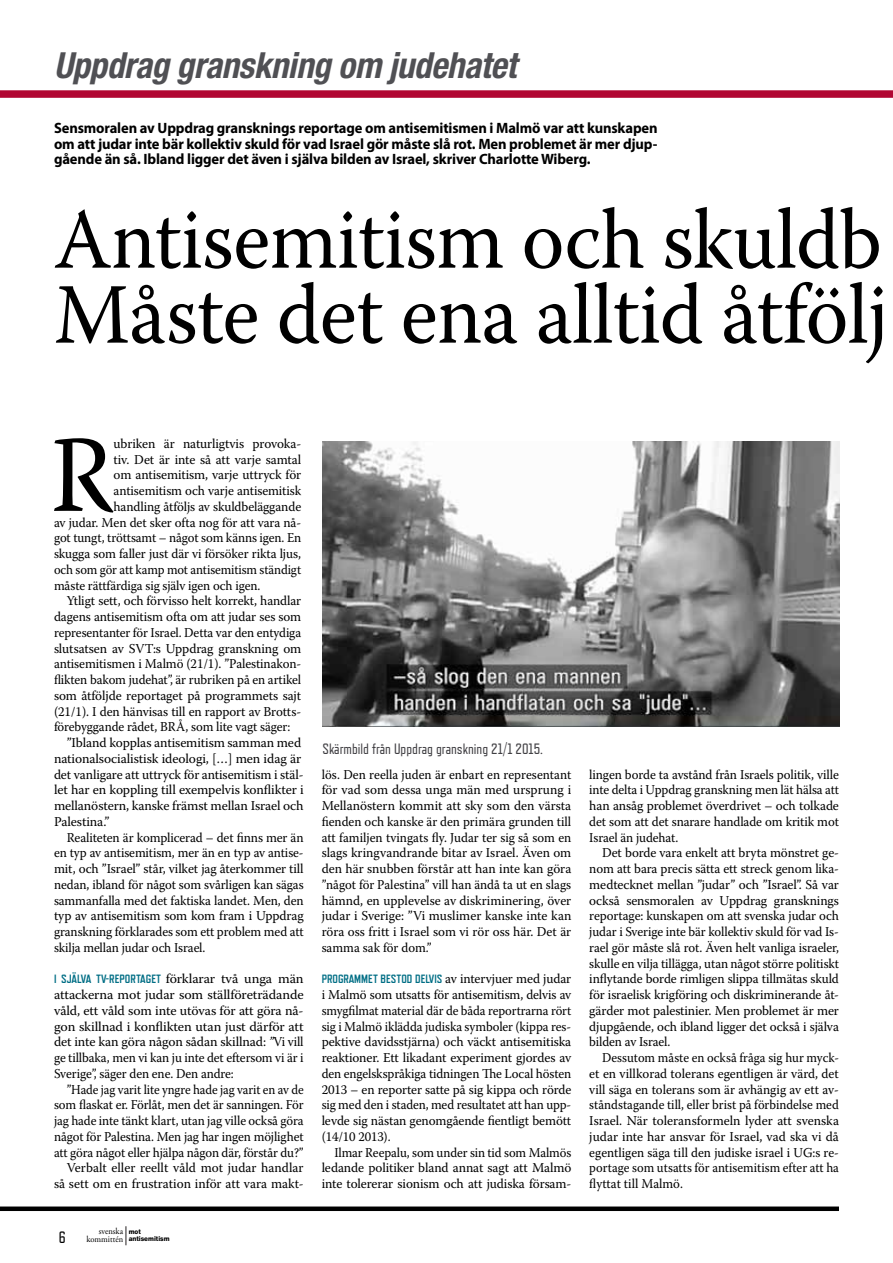
<style>
.page{position:relative;width:893px;height:1263px;background:#fff}
.page>*{position:absolute;margin:0;border:0;box-sizing:border-box;transform-origin:0 0}
.t1{font:109.05px "Warnock Pro";color:#000;scale:.95 1}
.t2{font:85.5px/75px "Warnock Pro";letter-spacing:-.01em;color:#000;scale:.95 1}
.t3{font:italic 700 condensed 36px "Helvetica Neue LT Std";letter-spacing:-.01em;color:#505054}
.t4{font:16.5px "Refrigerator Deluxe";color:#000}
.t5{font:700 15px/15.8px "Myriad Pro";letter-spacing:-.01em;color:#000;text-align:justify}
.t6{font:15px "Refrigerator Deluxe";color:#403f43}
.t7{font:13.5px/15.8px "Warnock Pro";letter-spacing:-.01em;color:#000;text-align:justify}
.t8{font:13.5px/15.8px "Warnock Pro";letter-spacing:-.01em;color:#000;text-align:justify;scale:.96 1}
.t9{font:13.5px/15.8px "Warnock Pro";letter-spacing:-.01em;color:#000;text-align:justify;scale:.95 1}
.t10{font:13.5px/15.8px "Warnock Pro";letter-spacing:-.01em;color:#000;text-align:justify;scale:.93 1}
.t11{font:13.5px/15.8px "Warnock Pro";letter-spacing:-.01em;color:#000;text-align:right;scale:.92 1}
.t12{font:13.5px/15.8px "Warnock Pro";letter-spacing:-.01em;color:#000;text-align:justify;scale:.94 1}
.t13{font:700 12px "Refrigerator Deluxe";color:#006e85}
.t14{font:9px/7.8px "Adobe Garamond Pro";color:#000;text-align:right;scale:.94 1}
.t15{font:800 6.75px "Helvetica Neue LT Std";color:#000;scale:.94 1}
.s1{font-family:"Warnock Pro";font-weight:400;font-size:13.5px;color:#000}
.s2{font-style:italic}
</style>
<div class="page">
<svg style="left:125px;top:1226px;width:1px;height:19px"></svg>
<div style="left:0;top:1206px;width:839px;height:5px;background:#000"></div>
<div style="left:0;top:90px;width:893px;height:8px;background:#b10632"></div>
<img style="left:322px;top:441px;width:518px;height:285px">
<h3 class="t3" style="left:54px;top:43px;width:464px">Uppdrag granskning om judehatet</h3>
<p class="t5" style="left:54px;top:120px;width:605px">Sensmoralen av Uppdrag gransknings reportage om antisemitismen i Malmö var att kunskapen om att judar inte bär kollektiv skuld för vad Israel gör måste slå rot. Men problemet är mer djup&shy;gående än så. Ibland ligger det även i själva bilden av Israel, skriver Charlotte Wiberg.</p>
<h2 class="t2" style="left:54px;top:201px;width:880px">Antisemitism och skuldb<br>Måste det ena alltid åtfölj</h2>
<h1 class="t1" style="left:50px;top:409px;width:69px">R</h1>
<p class="t7" style="left:114px;top:435px;width:189px">ubriken är naturligtvis provoka-</p>
<p class="t7" style="left:114px;top:451px;width:189px">tiv. Det är inte så att varje samtal</p>
<p class="t7" style="left:114px;top:467px;width:189px">om antisemitism, varje uttryck för</p>
<p class="t8" style="left:114px;top:482px;width:197px">antisemitism och varje antisemitisk</p>
<p class="t8" style="left:114px;top:498px;width:197px">handling åtföljs av skuldbeläggande</p>
<p class="t8" style="left:54px;top:514px;width:259px">av judar. Men det sker ofta nog för att vara nå-</p>
<p class="t9" style="left:54px;top:530px;width:262px">got tungt, tröttsamt – något som känns igen. En</p>
<p class="t8" style="left:54px;top:545px;width:259px">skugga som faller just där vi försöker rikta ljus,</p>
<p class="t10" style="left:54px;top:561px;width:267px">och som gör att kamp mot antisemitism ständigt</p>
<p class="t9" style="left:54px;top:577px;width:219px">måste rättfärdiga sig själv igen och igen.</p>
<p class="t8" style="left:67px;top:593px;width:246px">Ytligt sett, och förvisso helt korrekt, handlar</p>
<p class="t7" style="left:54px;top:608px;width:249px">dagens antisemitism ofta om att judar ses som</p>
<p class="t9" style="left:54px;top:624px;width:262px">representanter för Israel. Detta var den entydiga</p>
<p class="t7" style="left:54px;top:640px;width:249px">slutsatsen av SVT:s Uppdrag granskning om</p>
<p class="t8" style="left:54px;top:656px;width:259px">antisemitismen i Malmö (21/1). ”Palestinakon-</p>
<p class="t9" style="left:54px;top:671px;width:262px">flikten bakom judehat”, är rubriken på en artikel</p>
<p class="t7" style="left:54px;top:687px;width:249px">som åtföljde reportaget på programmets sajt</p>
<p class="t7" style="left:54px;top:703px;width:249px">(21/1). I den hänvisas till en rapport av Brotts-</p>
<p class="t9" style="left:54px;top:719px;width:250px">förebyggande rådet, BRÅ, som lite vagt säger:</p>
<p class="t7" style="left:67px;top:734px;width:236px">”Ibland kopplas antisemitism samman med</p>
<p class="t7" style="left:54px;top:750px;width:249px">nationalsocialistisk ideologi, […] men idag är</p>
<p class="t7" style="left:54px;top:766px;width:251px">det vanligare att uttryck för antisemitism i stäl-</p>
<p class="t7" style="left:54px;top:782px;width:251px">let har en koppling till exempelvis konflikter i</p>
<p class="t7" style="left:54px;top:797px;width:251px">mellanöstern, kanske främst mellan Israel och</p>
<p class="t7" style="left:54px;top:813px;width:57px">Palestina.”</p>
<p class="t8" style="left:67px;top:829px;width:248px">Realiteten är komplicerad – det finns mer än</p>
<p class="t9" style="left:54px;top:845px;width:264px">en typ av antisemitism, mer än en typ av antise-</p>
<p class="t7" style="left:54px;top:860px;width:251px">mit, och ”Israel” står, vilket jag återkommer till</p>
<p class="t9" style="left:54px;top:876px;width:264px">nedan, ibland för något som svårligen kan sägas</p>
<p class="t8" style="left:54px;top:892px;width:262px">sammanfalla med det faktiska landet. Men, den</p>
<p class="t7" style="left:54px;top:908px;width:251px">typ av antisemitism som kom fram i Uppdrag</p>
<p class="t9" style="left:54px;top:923px;width:264px">granskning förklarades som ett problem med att</p>
<p class="t9" style="left:54px;top:939px;width:161px">skilja mellan judar och Israel.</p>
<p class="t13" style="left:54px;top:972px;width:251px">I SJÄLVA TV-REPORTAGET <span class="s1">förklarar två unga män</span></p>
<p class="t7" style="left:54px;top:986px;width:251px">attackerna mot judar som ställföreträdande våld, ett våld som inte utövas för att göra nå&shy;gon skillnad i konflikten utan just därför att det inte kan göra någon sådan skillnad: <span class="s2">”</span>Vi vill ge tillbaka, men vi kan ju inte det eftersom vi är i Sverige”, säger den ene. Den andre:</p>
<p class="t11" style="left:54px;top:1081px;width:273px">”Hade jag varit lite yngre hade jag varit en av de som flaskat er. Förlåt, men det är sanningen. För jag hade inte tänkt klart, utan jag ville också göra något för Palestina. Men jag har ingen möjlighet att göra något eller hjälpa någon där, förstår du?” Verbalt eller reellt våld mot judar handlar så sett om en frustration inför att vara makt-</p>
<p class="t14" style="left:86px;top:1227px;width:41px">svenska kommittén</p>
<p class="t15" style="left:129px;top:1227px;width:15px">mot</p>
<p class="t4" style="left:59px;top:1228px;width:8px">6</p>
<p class="t15" style="left:129px;top:1235px;width:45px">antisemitism</p>
<p class="t6" style="left:322px;top:740px;width:222px">Skärmbild från Uppdrag granskning 21/1 2015.</p>
<p class="t9" style="left:322px;top:766px;width:264px">lös. Den reella juden är enbart en representant för vad som dessa unga män med ursprung i Mellanöstern kommit att sky som den värsta fienden och kanske är den primära grunden till att familjen tvingats fly. Judar ter sig så som en slags kringvandrande bitar av Israel. Även om den här snubben förstår att han inte kan göra ”något för Palestina” vill han ändå ta ut en slags hämnd, en upplevelse av diskriminering, över judar i Sverige: ”Vi muslimer kanske inte kan röra oss fritt i Israel som vi rör oss här. Det är samma sak för dom.”</p>
<p class="t13" style="left:322px;top:972px;width:251px">PROGRAMMET BESTOD DELVIS <span class="s1">av intervjuer med judar</span></p>
<p class="t8" style="left:322px;top:986px;width:262px">i Malmö som utsatts för antisemitism, delvis av smygfilmat material där de båda reportrarna rört sig i Malmö iklädda judiska symboler (kippa res&shy;pektive davidsstjärna) och väckt antisemitiska reaktioner. Ett likadant experiment gjordes av den engelskspråkiga tidningen The Local hösten 2013 – en reporter satte på sig kippa och rörde sig med den i staden, med resultatet att han upp&shy;levde sig nästan genomgående fientligt bemött (14/10 2013).</p>
<p class="t12" style="left:322px;top:1144px;width:267px;text-indent:13px">Ilmar Reepalu, som under sin tid som Malmös ledande politiker bland annat sagt att Malmö inte tolererar sionism och att judiska försam-</p>
<p class="t8" style="left:589px;top:766px;width:262px">lingen borde ta avstånd från Israels politik, ville inte delta i Uppdrag granskning men lät hälsa att han ansåg problemet överdrivet – och tolkade det som att det snarare handlade om kritik mot Israel än judehat.</p>
<p class="t7" style="left:589px;top:845px;width:251px;text-indent:13px">Det borde vara enkelt att bryta mönstret ge&shy;nom att bara precis sätta ett streck genom lika&shy;medtecknet mellan ”judar” och ”Israel”. Så var också sensmoralen av Uppdrag gransknings reportage: kunskapen om att svenska judar och judar i Sverige inte bär kollektiv skuld för vad Is&shy;rael gör måste slå rot. Även helt vanliga israeler, skulle en vilja tillägga, utan något större politiskt inflytande borde rimligen slippa tillmätas skuld för israelisk krigföring och diskriminerande åt&shy;gärder mot palestinier. Men problemet är mer djupgående, och ibland ligger det också i själva bilden av Israel.</p>
<p class="t10" style="left:589px;top:1049px;width:270px;text-indent:13px">Dessutom måste en också fråga sig hur myck&shy;et en villkorad tolerans egentligen är värd, det vill säga en tolerans som är avhängig av ett av&shy;ståndstagande till, eller brist på förbindelse med Israel. När toleransformeln lyder att svenska judar inte har ansvar för Israel, vad ska vi då egentligen säga till den judiske israel i UG:s re&shy;portage som utsatts för antisemitism efter att ha flyttat till Malmö.</p>
</div>
